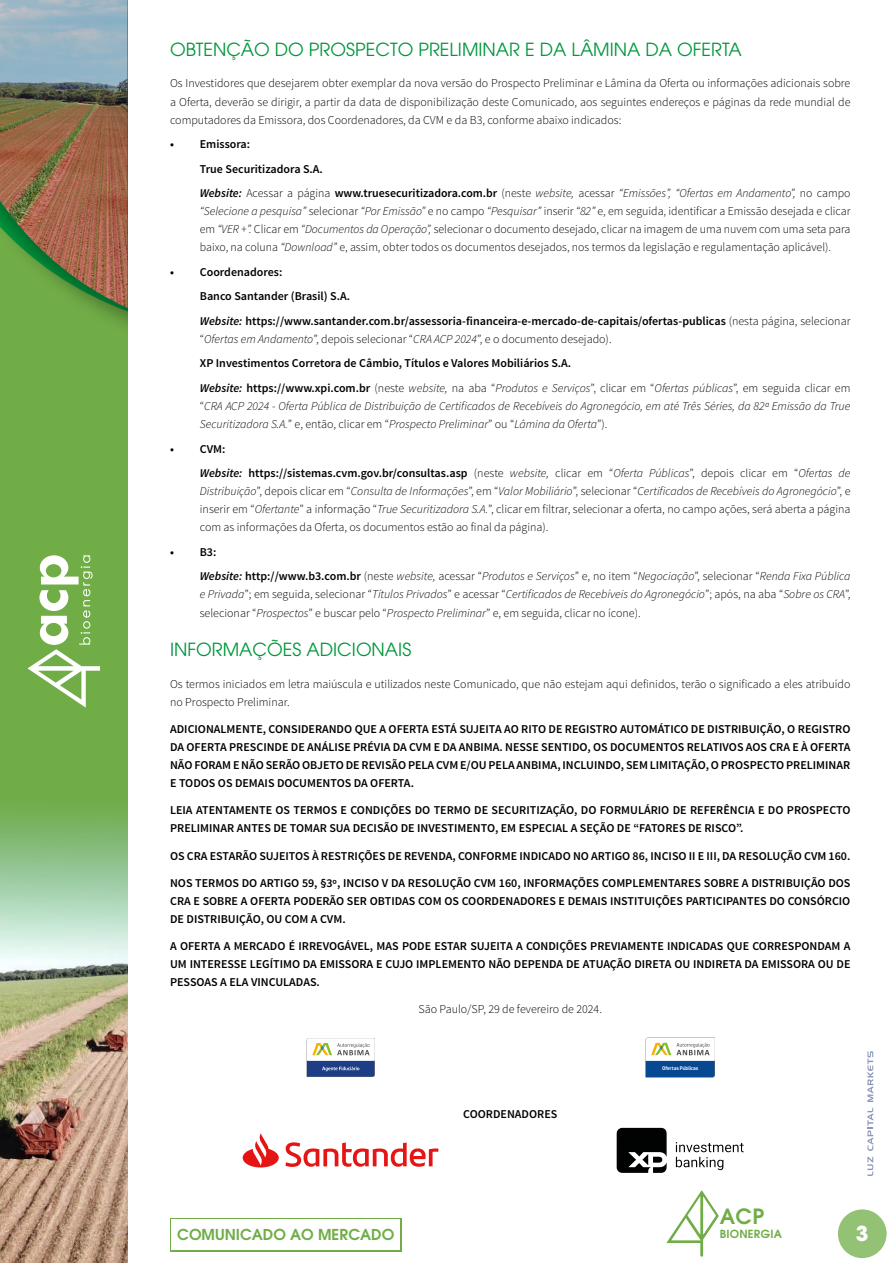
<style>
.page{position:relative;width:893px;height:1263px;background:#fff}
.page>*{position:absolute;margin:0;border:0;box-sizing:border-box;transform-origin:0 0}
.t1{font:600 20.85px "ITC Avant Garde Pro";color:#70ad47}
.t2{font:700 20.55px "ITC Avant Garde Pro";color:#fff}
.t3{font:18px "ITC Avant Garde Pro";color:#00973d}
.t4{font:600 15px "ITC Avant Garde Pro";color:#70ad47}
.t5{font:300 12px/18.1px "Source Sans Pro";color:#000;text-align:justify}
.t6{font:600 12px/18.1px "Source Sans Pro";color:#000}
.t7{font:italic 300 12px/18.1px "Source Sans Pro";color:#000}
.t8{font:600 11.1px "ITC Avant Garde Pro";letter-spacing:.02em;color:#70ad47}
.t9{font:500 5.4px "Dobra";letter-spacing:-.01em;color:#fff}
.s1{font-style:italic}
.s2{font-weight:300}
.s3{font-weight:300;font-style:italic}
.s4{font-weight:600}
.s5{font-weight:600;font-style:italic}
.s6{font-style:normal}
.s7{font-weight:600;font-style:normal}
</style>
<div class="page">
<div style="left:0;top:0;width:128px;height:1263px;background:#70ad47"></div>
<img style="left:0;top:960px;width:128px;height:303px">
<svg style="left:0;top:809px;width:128px;height:151px;background:#a5d0a6"></svg>
<img style="left:93px;top:308px;width:35px;height:18px">
<img style="left:0;top:0;width:128px;height:308px">
<svg style="left:28px;top:555px;width:72px;height:153px"></svg>
<svg style="left:666px;top:1190px;width:53px;height:67px"></svg>
<div style="left:838px;top:1209px;width:49px;height:49px;background:#94c275;border-radius:50%"></div>
<svg style="left:867px;top:1157px;width:6px;height:19px"></svg>
<svg style="left:867px;top:1108px;width:6px;height:43px"></svg>
<svg style="left:867px;top:1051px;width:6px;height:51px"></svg>
<svg style="left:307px;top:1038px;width:68px;height:39px"></svg>
<svg style="left:645px;top:1038px;width:70px;height:39px"></svg>
<svg style="left:243px;top:1133px;width:195px;height:34px"></svg>
<svg style="left:616px;top:1128px;width:51px;height:45px"></svg>
<svg style="left:676px;top:1142px;width:68px;height:28px"></svg>
<h3 class="t3" style="left:170px;top:38px;width:573px">OBTENÇÃO DO PROSPECTO PRELIMINAR E DA LÂMINA DA OFERTA</h3>
<p class="t5" style="left:170px;top:74px;width:682px">Os Investidores que desejarem obter exemplar da nova versão do Prospecto Preliminar e Lâmina da Oferta ou informações adicionais sobre a Oferta, deverão se dirigir, a partir da data de disponibilização deste Comunicado, aos seguintes endereços e páginas da rede mundial de computadores da Emissora, dos Coordenadores, da CVM e da B3, conforme abaixo indicados:</p>
<p class="t6" style="left:200px;top:132px;width:652px;line-height:24.5px;text-indent:-30px">• Emissora:<br>True Securitizadora S.A.<br><span class="s1">Website:</span> <span class="s2">Acessar a página</span> www.truesecuritizadora.com.br <span class="s2">(neste</span> <span class="s3">website,</span> <span class="s2">acessar</span> <span class="s3">“Emissões”, “Ofertas em Andamento”,</span> <span class="s2">no campo</span></p>
<p class="t5" style="left:200px;top:202px;width:652px"><span class="s1">“Selecione a pesquisa”</span> selecionar <span class="s1">“Por Emissão”</span> e no campo <span class="s1">“Pesquisar”</span> inserir <span class="s1">“82”</span> e, em seguida, identificar a Emissão desejada e clicar em <span class="s1">“VER +”.</span> Clicar em <span class="s1">“Documentos da Operação”,</span> selecionar o documento desejado, clicar na imagem de uma nuvem com uma seta para baixo, na coluna <span class="s1">“Download”</span> e, assim, obter todos os documentos desejados, nos termos da legislação e regulamentação aplicável).</p>
<p class="t6" style="left:200px;top:260px;width:652px;line-height:24.5px;text-indent:-30px">• Coordenadores:<br>Banco Santander (Brasil) S.A.<br><span class="s1">Website:</span> https://www.santander.com.br/assessoria-financeira-e-mercado-de-capitais/ofertas-publicas <span class="s2">(nesta página, selecionar</span></p>
<p class="t5" style="left:200px;top:327px;width:652px;line-height:24.5px;text-align:left">“<span class="s1">Ofertas em Andamento</span>”, depois selecionar “<span class="s1">CRA ACP 2024</span>”, e o documento desejado).<br><span class="s4">XP Investimentos Corretora de Câmbio, Títulos e Valores Mobiliários S.A.<br></span><span class="s5">Website:</span> <span class="s4">https://www.xpi.com.br</span> (neste <span class="s1">website,</span> na aba “<span class="s1">Produtos e Serviços</span>”, clicar em “<span class="s1">Ofertas públicas</span>”, em seguida clicar em</p>
<p class="t7" style="left:200px;top:397px;width:652px"><span class="s6">“</span>CRA ACP 2024 - Oferta Pública de Distribuição de Certificados de Recebíveis do Agronegócio, em até Três Séries, da 82ª Emissão da True<br>Securitizadora S.A.<span class="s6">” e, então, clicar em “</span>Prospecto Preliminar<span class="s6">” ou “</span>Lâmina da Oferta<span class="s6">”).</span></p>
<p class="t6" style="left:200px;top:437px;width:652px;line-height:24.5px;text-indent:-30px">• CVM:<br><span class="s1">Website:</span> https://sistemas.cvm.gov.br/consultas.asp <span class="s2">(neste</span> <span class="s3">website,</span> <span class="s2">clicar em “</span><span class="s3">Oferta Públicas</span><span class="s2">”, depois clicar em “</span><span class="s3">Ofertas de</span></p>
<p class="t5" style="left:200px;top:482px;width:652px"><span class="s1">Distribuição</span>”, depois clicar em “<span class="s1">Consulta de Informações</span>”, em “<span class="s1">Valor Mobiliário</span>”, selecionar “<span class="s1">Certificados de Recebíveis do Agronegócio</span>”, e inserir em “<span class="s1">Ofertante</span>” a informação “<span class="s1">True Securitizadora S.A.</span>”, clicar em filtrar, selecionar a oferta, no campo ações, será aberta a página com as informações da Oferta, os documentos estão ao final da página).</p>
<p class="t7" style="left:200px;top:540px;width:652px;line-height:24.5px;text-indent:-30px"><span class="s7">• B3:<br></span><span class="s4">Website:</span> <span class="s7">http://www.b3.com.br</span> <span class="s6">(neste</span> website, <span class="s6">acessar “</span>Produtos e Serviços<span class="s6">” e, no item “</span>Negociação<span class="s6">”, selecionar “</span>Renda Fixa Pública</p>
<p class="t5" style="left:200px;top:585px;width:652px"><span class="s1">e Privada</span>”; em seguida, selecionar “<span class="s1">Títulos Privados</span>” e acessar “<span class="s1">Certificados de Recebíveis do Agronegócio</span>”; após, na aba “<span class="s1">Sobre os CRA</span>”, selecionar “<span class="s1">Prospectos</span>” e buscar pelo “<span class="s1">Prospecto Preliminar</span>” e, em seguida, clicar no ícone).</p>
<h3 class="t3" style="left:170px;top:638px;width:243px">INFORMAÇÕES ADICIONAIS</h3>
<p class="t5" style="left:170px;top:675px;width:682px">Os termos iniciados em letra maiúscula e utilizados neste Comunicado, que não estejam aqui definidos, terão o significado a eles atribuído no Prospecto Preliminar.</p>
<p class="t6" style="left:170px;top:720px;width:682px;text-align:justify">ADICIONALMENTE, CONSIDERANDO QUE A OFERTA ESTÁ SUJEITA AO RITO DE REGISTRO AUTOMÁTICO DE DISTRIBUIÇÃO, O REGISTRO DA OFERTA PRESCINDE DE ANÁLISE PRÉVIA DA CVM E DA ANBIMA. NESSE SENTIDO, OS DOCUMENTOS RELATIVOS AOS CRA E À OFERTA NÃO FORAM E NÃO SERÃO OBJETO DE REVISÃO PELA CVM E/OU PELA ANBIMA, INCLUINDO, SEM LIMITAÇÃO, O PROSPECTO PRELIMINAR E TODOS OS DEMAIS DOCUMENTOS DA OFERTA.</p>
<p class="t6" style="left:170px;top:802px;width:682px">LEIA ATENTAMENTE OS TERMOS E CONDIÇÕES DO TERMO DE SECURITIZAÇÃO, DO FORMULÁRIO DE REFERÊNCIA E DO PROSPECTO<br>PRELIMINAR ANTES DE TOMAR SUA DECISÃO DE INVESTIMENTO, EM ESPECIAL A SEÇÃO DE “FATORES DE RISCO”.</p>
<p class="t6" style="left:170px;top:847px;width:682px">OS CRA ESTARÃO SUJEITOS À RESTRIÇÕES DE REVENDA, CONFORME INDICADO NO ARTIGO 86, INCISO II E III, DA RESOLUÇÃO CVM 160.</p>
<p class="t6" style="left:170px;top:874px;width:682px;text-align:justify">NOS TERMOS DO ARTIGO 59, §3º, INCISO V DA RESOLUÇÃO CVM 160, INFORMAÇÕES COMPLEMENTARES SOBRE A DISTRIBUIÇÃO DOS CRA E SOBRE A OFERTA PODERÃO SER OBTIDAS COM OS COORDENADORES E DEMAIS INSTITUIÇÕES PARTICIPANTES DO CONSÓRCIO DE DISTRIBUIÇÃO, OU COM A CVM.</p>
<p class="t6" style="left:170px;top:937px;width:682px;text-align:justify">A OFERTA A MERCADO É IRREVOGÁVEL, MAS PODE ESTAR SUJEITA A CONDIÇÕES PREVIAMENTE INDICADAS QUE CORRESPONDAM A UM INTERESSE LEGÍTIMO DA EMISSORA E CUJO IMPLEMENTO NÃO DEPENDA DE ATUAÇÃO DIRETA OU INDIRETA DA EMISSORA OU DE PESSOAS A ELA VINCULADAS.</p>
<p class="t5" style="left:419px;top:1000px;width:185px">São Paulo/SP, 29 de fevereiro de 2024.</p>
<p class="t6" style="left:463px;top:1105px;width:96px">COORDENADORES</p>
<p class="t9" style="left:662px;top:1065px;width:38px">Ofertas Públicas</p>
<h1 class="t1" style="left:720px;top:1203px;width:46px">ACP</h1>
<p class="t4" style="left:177px;top:1225px;width:219px">COMUNICADO AO MERCADO</p>
<p class="t8" style="left:720px;top:1226px;width:64px">BIONERGIA</p>
<h2 class="t2" style="left:856px;top:1220px;width:14px">3</h2>
</div>
